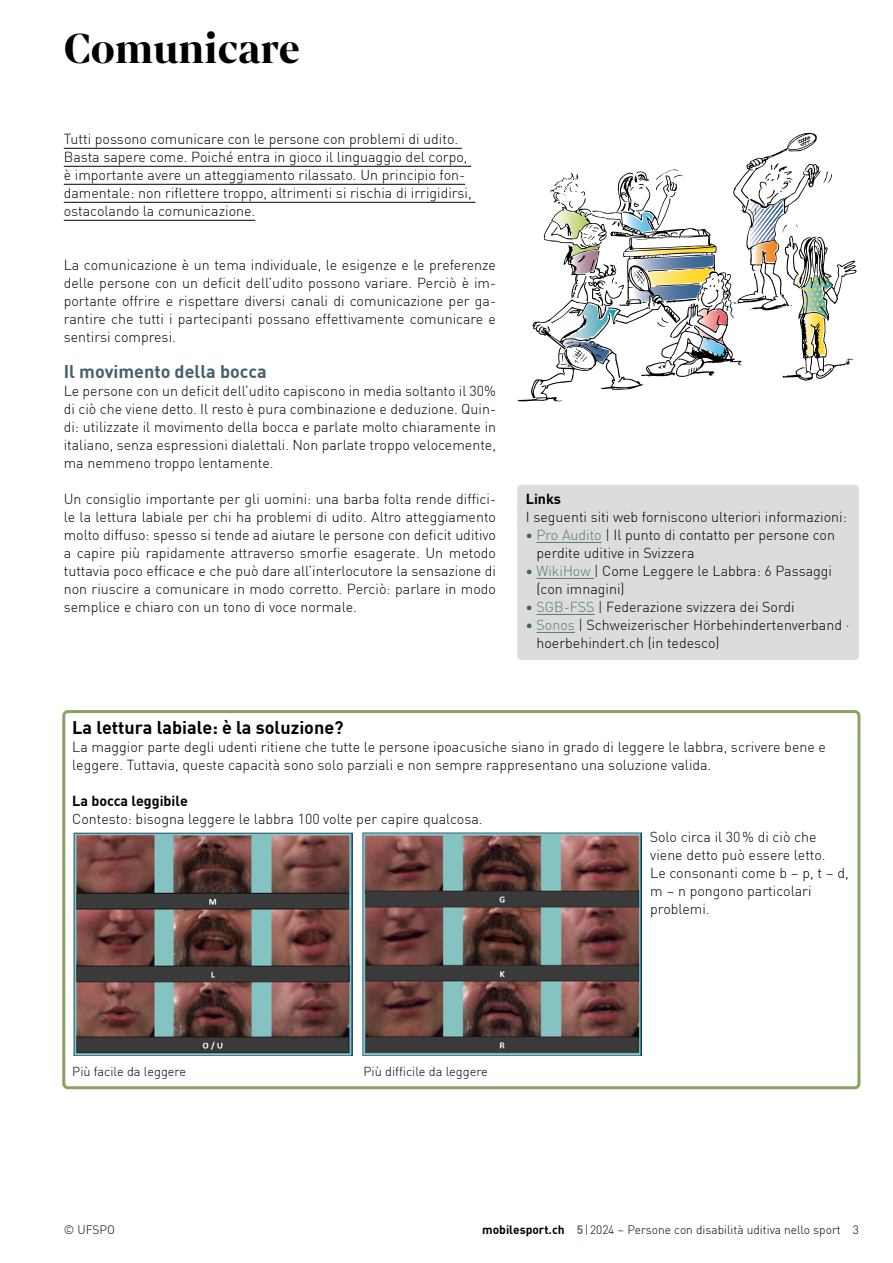
<style>
.page{position:relative;width:893px;height:1263px;background:#fff}
.page>*{position:absolute;margin:0;border:0;box-sizing:border-box;transform-origin:0 0}
.h_Titel{font:700 45px "Mixta Pro";color:#000}
.h_Untertitel_Box{font:700 18px "DINOT";color:#000}
.h_Untertitel{font:700 18px "DINOT";color:#46606c}
.p_Fliesstext{font:300 14.25px/18px "DINOT";color:#000;text-align:justify}
.p_Fliesstext_Box{font:300 14.25px/18px "DINOT";color:#000}
.h_lead{font:300 14.25px/18px "DINOT";color:#000}
.li_Tipp{font:300 14.25px/18px "DINOT";color:#000}
.p_Fliesstext_Tipp{font:300 14.25px "DINOT";color:#000}
.p_Fliesstext_Box-2{font:700 14.25px "DINOT";color:#000}
.h_Untertitel_Tipp{font:700 14.25px "DINOT";color:#000}
.p_Fliesstext_Box-3{font:300 12.75px "DINOT";color:#000}
.t1{font:300 12px "DINOT";color:#000}
.s1{font-weight:700;color:#46606c}
.s2{color:#567d6c}
.s3{font-weight:700}
.s4{font-weight:700;color:#567d6c}
</style>
<div class="page">
<hr style="left:64px;top:148px;width:398px;height:1px;background:#000">
<hr style="left:64px;top:166px;width:407px;height:1px;background:#000">
<hr style="left:64px;top:184px;width:401px;height:1px;background:#000">
<hr style="left:64px;top:202px;width:411px;height:1px;background:#000">
<hr style="left:64px;top:220px;width:191px;height:1px;background:#000">
<svg style="left:517px;top:133px;width:339px;height:268px"></svg>
<div style="left:62px;top:710px;width:798px;height:379px;border:3px solid #89a261;border-radius:4px"></div>
<img style="left:73px;top:832px;width:280px;height:224px">
<img style="left:362px;top:832px;width:280px;height:224px">
<div style="left:517px;top:485px;width:342px;height:31px;background:#dcdcdb;border-radius:4px"></div>
<div style="left:517px;top:498px;width:342px;height:36px;background:#dcdcdb;border-radius:4px"></div>
<div style="left:517px;top:516px;width:342px;height:144px;background:#dcdcdb;border-radius:4px"></div>
<hr style="left:536px;top:542px;width:66px;height:1px;background:#567d6c">
<hr style="left:536px;top:578px;width:58px;height:1px;background:#567d6c">
<hr style="left:536px;top:614px;width:58px;height:1px;background:#567d6c">
<hr style="left:536px;top:632px;width:39px;height:1px;background:#567d6c">
<p class="h_Titel" style="left:64px;top:22px;width:238px">Comunicare</p>
<p class="h_lead" style="left:64px;top:128px;width:409px">Tutti possono comunicare con le persone con problemi di udito.<br>Basta sapere come. Poiché entra in gioco il linguaggio del corpo, è importante avere un atteggiamento rilassato. Un principio fon&shy;damentale: non riflettere troppo, altrimenti si rischia di irrigidirsi, ostacolando la comunicazione.</p>
<p class="p_Fliesstext" style="left:64px;top:254px;width:434px">La comunicazione è un tema individuale, le esigenze e le preferenze delle persone con un deficit dell’udito possono variare. Perciò è im&shy;portante offrire e rispettare diversi canali di comunicazione per ga&shy;rantire che tutti i partecipanti possano effettivamente comunicare e sentirsi compresi.</p>
<h2 class="h_Untertitel" style="left:64px;top:357px;width:204px">Il movimento della bocca</h2>
<p class="p_Fliesstext" style="left:64px;top:380px;width:434px">Le persone con un deficit dell’udito capiscono in media soltanto il 30% di ciò che viene detto. Il resto è pura combinazione e deduzione. Quin&shy;di: utilizzate il movimento della bocca e parlate molto chiaramente in italiano, senza espressioni dialettali. Non parlate troppo velocemente, ma nemmeno troppo lentamente.</p>
<p class="p_Fliesstext" style="left:64px;top:488px;width:434px">Un consiglio importante per gli uomini: una barba folta rende diffici&shy;le la lettura labiale per chi ha problemi di udito. Altro atteggiamento molto diffuso: spesso si tende ad aiutare le persone con deficit uditivo a capire più rapidamente attraverso smorfie esagerate. Un metodo tuttavia poco efficace e che può dare all’interlocutore la sensazione di non riuscire a comunicare in modo corretto. Perciò: parlare in modo semplice e chiaro con un tono di voce normale.</p>
<h2 class="h_Untertitel_Tipp" style="left:526px;top:488px;width:37px">Links</h2>
<p class="p_Fliesstext_Tipp" style="left:526px;top:506px;width:322px">I seguenti siti web forniscono ulteriori informazioni:</p>
<p class="li_Tipp" style="left:536px;top:525px;width:300px;text-indent:-11px"><span class="s1">•</span> <span class="s2">Pro Audito</span> | Il punto di contatto per persone con perdite uditive in Svizzera</p>
<p class="li_Tipp" style="left:536px;top:561px;width:297px;text-indent:-11px"><span class="s1">•</span> <span class="s2">WikiHow</span> | Come Leggere le Labbra: 6 Passaggi (con imnagini)</p>
<p class="li_Tipp" style="left:526px;top:597px;width:270px"><span class="s1">•</span> <span class="s2">SGB-FSS</span> | Federazione svizzera dei Sordi</p>
<p class="li_Tipp" style="left:536px;top:615px;width:314px;text-indent:-11px"><span class="s1">•</span> <span class="s2">Sonos</span> | Schweizerischer Hörbehindertenverband · hoerbehindert.ch (in tedesco)</p>
<h2 class="h_Untertitel_Box" style="left:72px;top:713px;width:273px">La lettura labiale: è la soluzione?</h2>
<p class="p_Fliesstext_Box" style="left:72px;top:736px;width:755px">La maggior parte degli udenti ritiene che tutte le persone ipoacusiche siano in grado di leggere le labbra, scrivere bene e leggere. Tuttavia, queste capacità sono solo parziali e non sempre rappresentano una soluzione valida.</p>
<p class="p_Fliesstext_Box-2" style="left:72px;top:789px;width:117px">La bocca leggibile</p>
<p class="p_Fliesstext_Box" style="left:72px;top:808px;width:412px">Contesto: bisogna leggere le labbra 100 volte per capire qualcosa.</p>
<p class="p_Fliesstext_Box" style="left:650px;top:826px;width:201px">Solo circa il 30% di ciò che viene detto può essere letto.<br>Le consonanti come b – p, t – d, m – n pongono particolari problemi.</p>
<p class="p_Fliesstext_Box-3" style="left:72px;top:1062px;width:115px">Più facile da leggere</p>
<p class="p_Fliesstext_Box-3" style="left:364px;top:1062px;width:126px">Più difficile da leggere</p>
<p class="t1" style="left:64px;top:1220px;width:53px">© UFSPO</p>
<p class="t1" style="left:482px;top:1220px;width:378px"><span class="s3">mobilesport.ch</span> <span class="s4">5</span>|2024 – Persone con disabilità uditiva nello sport 3</p>
</div>
